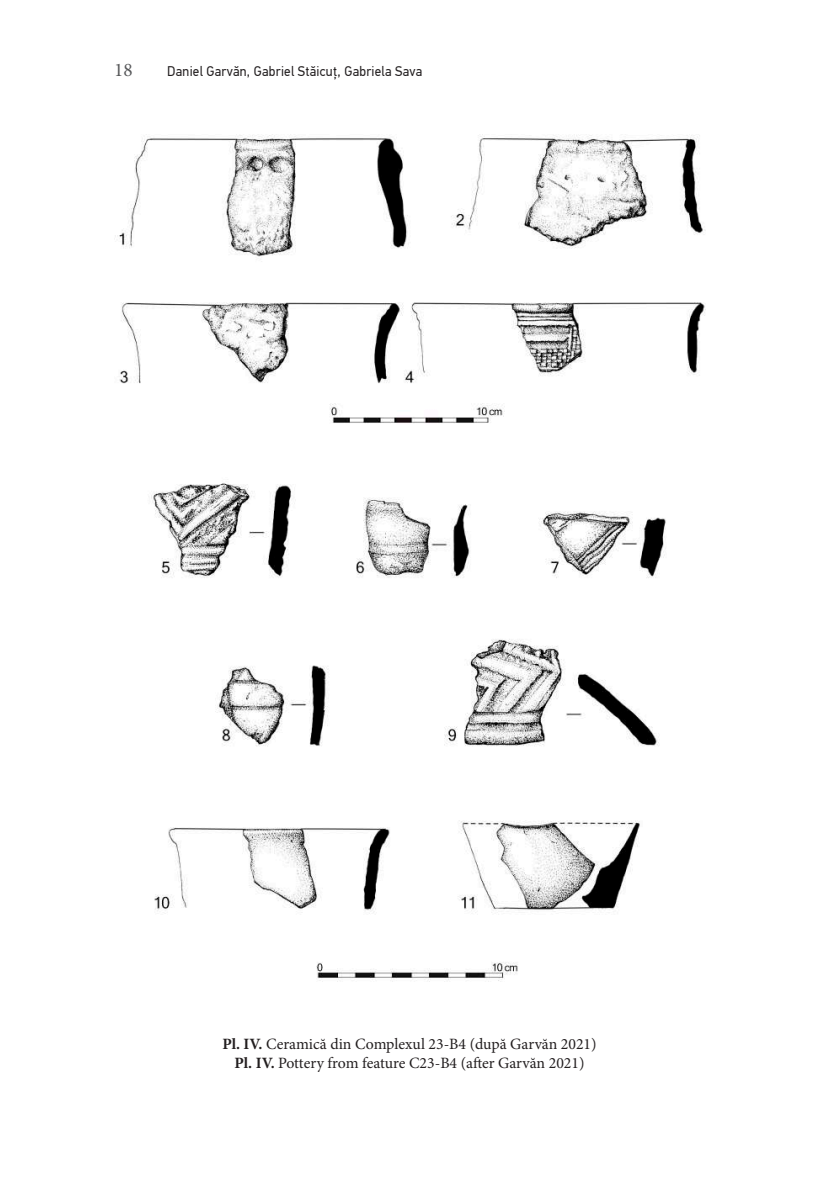
<style>
.page{position:relative;width:819px;height:1191px;background:#fff}
.page>*{position:absolute;margin:0;border:0;box-sizing:border-box;transform-origin:0 0}
.t1{font:19.25px "Minion Pro";color:#57585a}
.t2{font:15.75px/18.9px "Minion Pro";color:#231f20;text-align:center}
.t3{font:14px "PF Din Text Pro";letter-spacing:.02em;color:#231f20;scale:.96 1}
.s1{font-weight:700}
</style>
<div class="page">
<img style="left:115px;top:134px;width:590px;height:848px">
<p class="t1" style="left:114px;top:57px;width:20px">18</p>
<p class="t3" style="left:167px;top:63px;width:267px">Daniel Garvăn, Gabriel Stăicuţ, Gabriela Sava</p>
<p class="t2" style="left:222px;top:1034px;width:375px"><span class="s1">Pl. IV.</span> Ceramică din Complexul 23-B4 (după Garvăn 2021)<br><span class="s1">Pl. IV.</span> Pottery from feature C23-B4 (after Garvăn 2021)</p>
</div>
